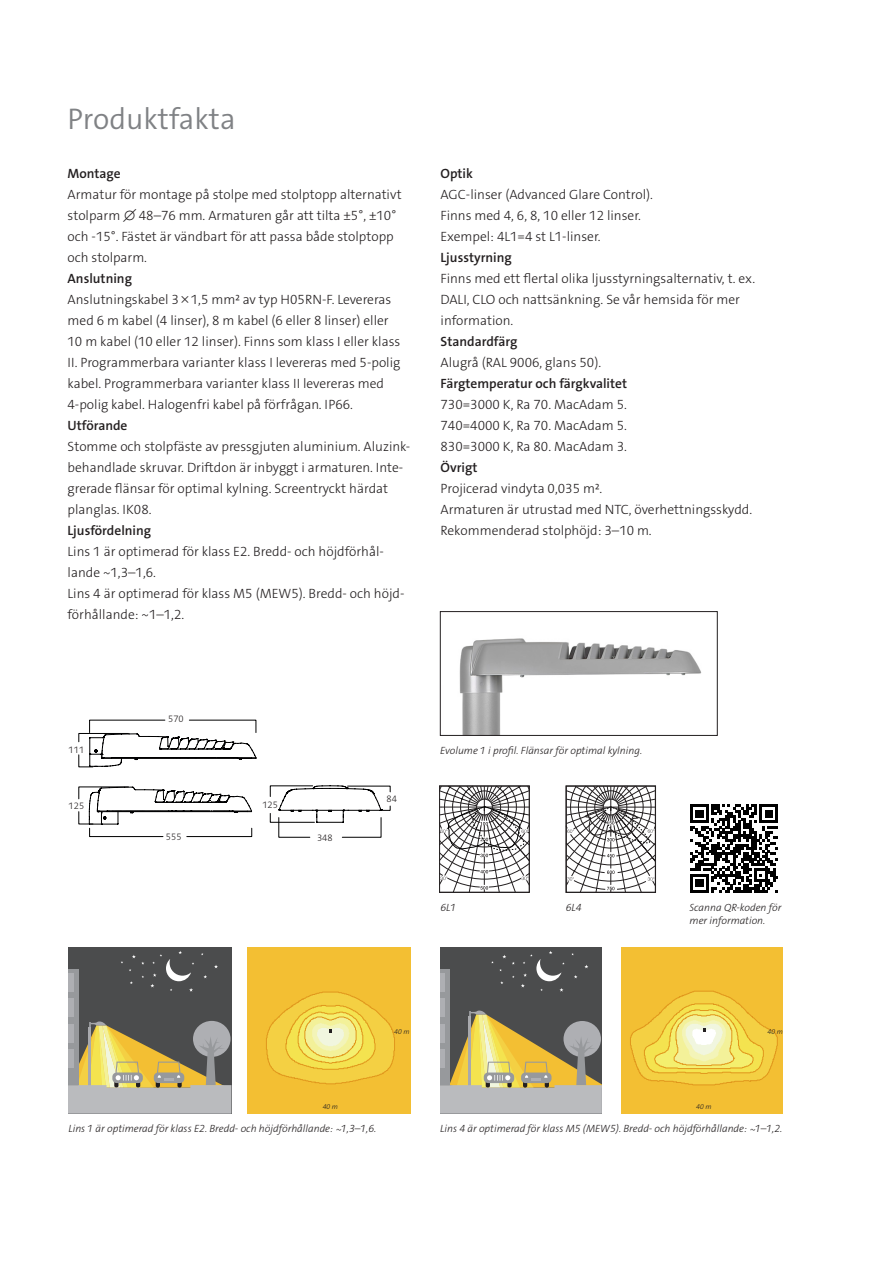
<style>
.page{position:relative;width:893px;height:1263px;background:#fff}
.page>*{position:absolute;margin:0;border:0;box-sizing:border-box;transform-origin:0 0}
.Headline{font:30px "Fagerhult The Sans LT4";color:#808285}
.Sub-heading{font:13.5px/21px "Fagerhult The Sans LT3";color:#231f20}
.Sub-heading-2{font:13.5px "Fagerhult The Sans LT6";color:#231f20}
.P_Bildtext{font:italic 10.5px/12.6px "Fagerhult The Sans LT3";color:#231f20}
.t1{font:9.45px "Fagerhult The Sans LT3";color:#231f20}
.t2{font:italic 7.05px "Fagerhult The Sans LT3";color:#231f20}
.s1{font-style:normal}
</style>
<div class="page">
<img style="left:459px;top:638px;width:243px;height:96px">
<div style="left:440px;top:611px;width:277px;height:125px;border:1px solid #231f20"></div>
<svg style="left:441px;top:788px;width:86px;height:103px"></svg>
<div style="left:439px;top:786px;width:90px;height:107px;border:1px solid #231f20"></div>
<svg style="left:568px;top:788px;width:86px;height:103px"></svg>
<div style="left:566px;top:786px;width:90px;height:107px;border:1px solid #231f20"></div>
<div style="left:68px;top:947px;width:163px;height:167px;background:#4b4c4d"></div>
<div style="left:68px;top:969px;width:11px;height:116px;background:#97999c"></div>
<div style="left:68px;top:999px;width:6px;height:18px;background:#aeafb3"></div>
<div style="left:68px;top:973px;width:6px;height:19px;background:#aeafb3"></div>
<svg style="left:68px;top:1021px;width:163px;height:93px"></svg>
<div style="left:247px;top:947px;width:164px;height:167px;background:#f3bf33"></div>
<svg style="left:266px;top:992px;width:129px;height:92px"></svg>
<svg style="left:150px;top:951px;width:44px;height:41px"></svg>
<svg style="left:129px;top:955px;width:15px;height:29px"></svg>
<div style="left:440px;top:947px;width:162px;height:166px;background:#4b4c4d"></div>
<svg style="left:521px;top:951px;width:44px;height:41px"></svg>
<div style="left:440px;top:969px;width:9px;height:116px;background:#97999c"></div>
<div style="left:440px;top:999px;width:5px;height:18px;background:#aeafb3"></div>
<div style="left:440px;top:974px;width:5px;height:18px;background:#aeafb3"></div>
<svg style="left:440px;top:1010px;width:162px;height:104px"></svg>
<div style="left:621px;top:947px;width:161px;height:166px;background:#f3bf33"></div>
<svg style="left:630px;top:991px;width:148px;height:94px"></svg>
<svg style="left:78px;top:720px;width:312px;height:117px"></svg>
<svg style="left:690px;top:804px;width:88px;height:88px"></svg>
<p class="Headline" style="left:68px;top:99px;width:170px">Produktfakta</p>
<p class="Sub-heading-2" style="left:68px;top:165px;width:55px">Montage</p>
<p class="Sub-heading" style="left:68px;top:184px;width:336px">Armatur för montage på stolpe med stolptopp alternativt stolparm ∅ 48–76 mm. Armaturen går att tilta ±5°, ±10° och -15°. Fästet är vändbart för att passa både stolptopp och stolparm.</p>
<p class="Sub-heading-2" style="left:68px;top:270px;width:66px">Anslutning</p>
<p class="Sub-heading" style="left:68px;top:289px;width:334px">Anslutningskabel 3⊗1,5 mm² av typ H05RN-F. Levereras med 6 m kabel (4 linser), 8 m kabel (6 eller 8 linser) eller 10 m kabel (10 eller 12 linser). Finns som klass I eller klass II. Programmerbara varianter klass I levereras med 5-polig kabel. Programmerbara varianter klass II levereras med 4-polig kabel. Halogenfri kabel på förfrågan. IP66.</p>
<p class="Sub-heading-2" style="left:68px;top:417px;width:61px">Utförande</p>
<p class="Sub-heading" style="left:68px;top:436px;width:344px">Stomme och stolpfäste av pressgjuten aluminium. Aluzink&shy;behandlade skruvar. Driftdon är inbyggt i armaturen. Inte&shy;grerade flänsar för optimal kylning. Screentryckt härdat planglas. IK08.</p>
<p class="Sub-heading-2" style="left:68px;top:522px;width:85px">Ljusfördelning</p>
<p class="Sub-heading" style="left:68px;top:541px;width:338px">Lins 1 är optimerad för klass E2. Bredd- och höjdförhål&shy;lande ~1,3–1,6.<br>Lins 4 är optimerad för klass M5 (MEW5). Bredd- och höjd&shy;förhållande: ~1–1,2.</p>
<p class="Sub-heading-2" style="left:441px;top:165px;width:34px">Optik</p>
<p class="Sub-heading" style="left:441px;top:184px;width:214px">AGC-linser (Advanced Glare Control).</p>
<p class="Sub-heading" style="left:441px;top:205px;width:202px">Finns med 4, 6, 8, 10 eller 12 linser.<br>Exempel: 4L1=4 st L1-linser.</p>
<p class="Sub-heading-2" style="left:441px;top:249px;width:73px">Ljusstyrning</p>
<p class="Sub-heading" style="left:441px;top:268px;width:316px">Finns med ett flertal olika ljusstyrningsalternativ, t. ex.<br>DALI, CLO och nattsänkning. Se vår hemsida för mer information.</p>
<p class="Sub-heading-2" style="left:441px;top:333px;width:78px">Standardfärg</p>
<p class="Sub-heading" style="left:441px;top:352px;width:162px">Alugrå (RAL 9006, glans 50).</p>
<p class="Sub-heading-2" style="left:441px;top:375px;width:188px">Färgtemperatur och färgkvalitet</p>
<p class="Sub-heading" style="left:441px;top:394px;width:188px">730=3000 K, Ra 70. MacAdam 5.</p>
<p class="Sub-heading" style="left:441px;top:415px;width:188px">740=4000 K, Ra 70. MacAdam 5.</p>
<p class="Sub-heading" style="left:441px;top:436px;width:188px">830=3000 K, Ra 80. MacAdam 3.</p>
<p class="Sub-heading-2" style="left:441px;top:459px;width:38px">Övrigt</p>
<p class="Sub-heading" style="left:441px;top:478px;width:313px">Projicerad vindyta 0,035 m².<br>Armaturen är utrustad med NTC, överhettningsskydd.<br>Rekommenderad stolphöjd: 3–10 m.</p>
<p class="t1" style="left:69px;top:743px;width:17px">111</p>
<p class="t1" style="left:168px;top:713px;width:17px">570</p>
<p class="t1" style="left:69px;top:800px;width:17px">125</p>
<p class="t1" style="left:262px;top:799px;width:17px">125</p>
<p class="t1" style="left:166px;top:831px;width:17px">555</p>
<p class="t1" style="left:317px;top:831px;width:17px">348</p>
<p class="t1" style="left:386px;top:793px;width:12px">84</p>
<p class="P_Bildtext" style="left:440px;top:744px;width:204px">Evolume 1 i profil. Flänsar för optimal kylning.</p>
<p class="P_Bildtext" style="left:440px;top:901px;width:17px">6L1</p>
<p class="P_Bildtext" style="left:566px;top:901px;width:17px">6L4</p>
<p class="P_Bildtext" style="left:689px;top:901px;width:93px">Scanna QR-koden för mer information.</p>
<p class="t2" style="left:323px;top:1102px;width:17px">40 m</p>
<p class="t2" style="left:394px;top:1027px;width:17px">40 m</p>
<p class="t2" style="left:696px;top:1102px;width:17px">40 m</p>
<p class="t2" style="left:768px;top:1027px;width:17px">40 m</p>
<p class="P_Bildtext" style="left:68px;top:1122px;width:309px">Lins 1 är optimerad för klass E2. Bredd- och höjdförhållande: ~1,3<span class="s1">–</span>1,6.</p>
<p class="P_Bildtext" style="left:440px;top:1122px;width:343px">Lins 4 är optimerad för klass M5 (MEW5). Bredd- och höjdförhållande: ~1<span class="s1">–</span>1,2.</p>
</div>
